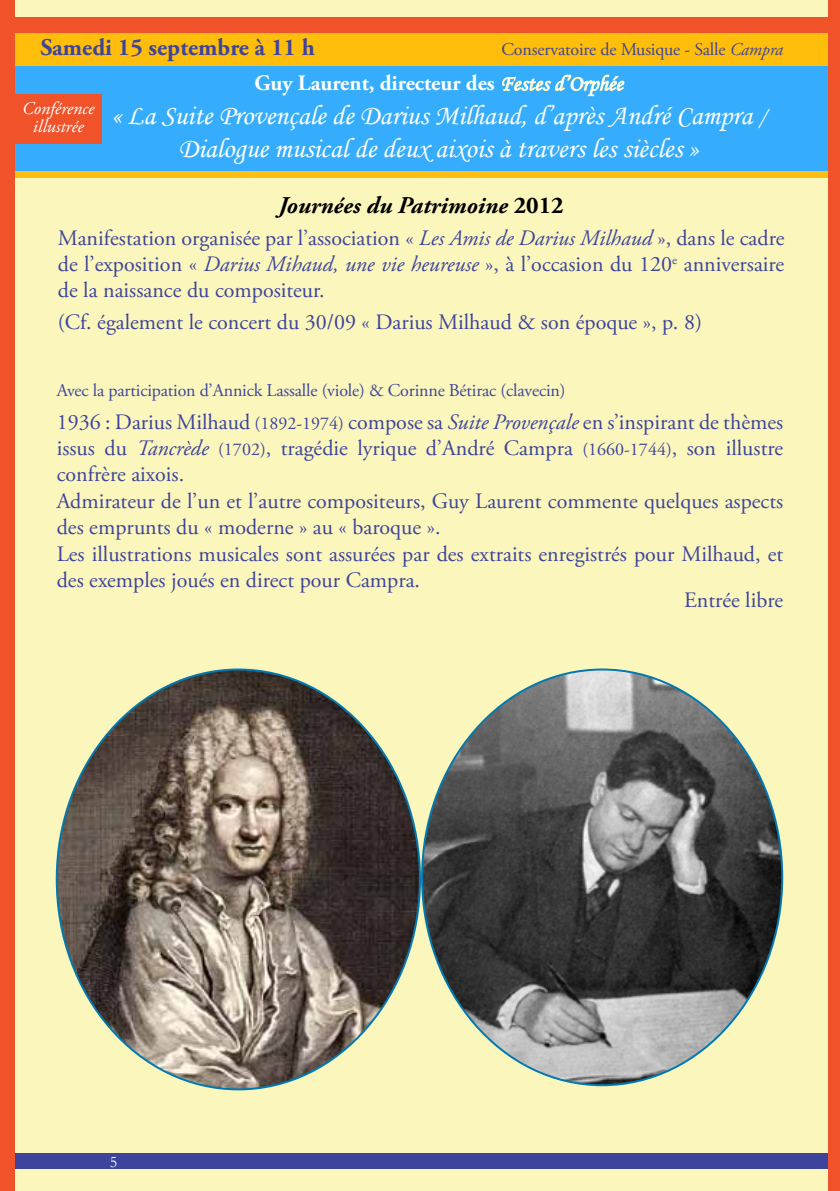
<style>
.page{position:relative;width:840px;height:1191px;background:#fff}
.page>*{position:absolute;margin:0;border:0;box-sizing:border-box;transform-origin:0 0}
.t1{font:28px/33.6px "Monotype Corsiva";color:#fff;text-align:center}
.t2{font:italic 700 24px "Adobe Garamond Pro";color:#000}
.t3{font:700 24px "Adobe Garamond Pro";color:#3e449c}
.t4{font:22px/26.4px "Adobe Garamond Pro";color:#3e449c}
.t5{font:700 22px "Adobe Garamond Pro";color:#fff}
.t6{font:18px "Adobe Garamond Pro";letter-spacing:-.01em;color:#3e449c}
.t7{font:italic 18px/18px "Adobe Garamond Pro";color:#fff;text-align:center}
.t8{font:16px "Garamond";color:#fff}
.s1{font-style:italic}
.s2{font-family:"Monotype Corsiva";font-weight:400}
.s3{font-size:22px}
.s4{font-style:normal}
.s5{font-size:18px}
</style>
<div class="page">
<div style="left:0;top:0;width:839px;height:1191px;background:#fbf7bc"></div>
<div style="left:1px;top:25px;width:838px;height:57px;background:#ffbe0b"></div>
<div style="left:2px;top:17px;width:834px;height:16px;background:#f05329"></div>
<div style="left:1px;top:67px;width:838px;height:104px;background:#36adfc"></div>
<svg style="left:502px;top:74px;width:122px;height:23px"></svg>
<div style="left:0;top:1153px;width:839px;height:15px;background:#3e449c"></div>
<div style="left:5px;top:171px;width:834px;height:6px;background:#febe14"></div>
<div style="left:0;top:0;width:14px;height:1191px;background:#f05329"></div>
<div style="left:828px;top:0;width:11px;height:1191px;background:#f05329"></div>
<div style="left:14px;top:94px;width:88px;height:50px;background:#f05329"></div>
<img style="left:422px;top:670px;width:359px;height:415px">
<img style="left:57px;top:671px;width:363px;height:418px">
<p class="t3" style="left:40px;top:33px;width:276px">Samedi 15 septembre à 11 h</p>
<p class="t6" style="left:501px;top:39px;width:283px">Conservatoire de Musique - Salle <span class="s1">Campra</span></p>
<p class="t5" style="left:254px;top:70px;width:370px">Guy Laurent, directeur des <span class="s2">Festes d’Orphée</span></p>
<p class="t1" style="left:111px;top:99px;width:655px">« La Suite Provençale de Darius Milhaud, d’après André Campra <span class="s3">/<br></span>Dialogue musical de deux aixois à travers les siècles »</p>
<p class="t7" style="left:22px;top:99px;width:74px">Conférence illustrée</p>
<p class="t2" style="left:278px;top:191px;width:286px">Journées du Patrimoine <span class="s4">2012</span></p>
<p class="t4" style="left:58px;top:225px;width:727px;text-align:justify">Manifestation organisée par l’association « <span class="s1">Les Amis de Darius Milhaud</span> », dans le cadre de l’exposition « <span class="s1">Darius Mihaud, une vie heureuse</span> », à l’occasion du 120<sup>e</sup> anniversaire de la naissance du compositeur.</p>
<p class="t4" style="left:58px;top:310px;width:645px">(Cf. également le concert du 30/09 « Darius Milhaud &amp; son époque », p. 8)</p>
<p class="t6" style="left:57px;top:380px;width:510px">Avec la participation d’Annick Lassalle (viole) &amp; Corinne Bétirac (clavecin)</p>
<p class="t4" style="left:57px;top:409px;width:727px">1936 : Darius Milhaud <span class="s5">(1892-1974)</span> compose sa <span class="s1">Suite Provençale</span> en s’inspirant de thèmes issus du <span class="s1">Tancrède</span> <span class="s5">(1702)</span>, tragédie lyrique d’André Campra <span class="s5">(1660-1744)</span>, son illustre confrère aixois.<br>Admirateur de l’un et l’autre compositeurs, Guy Laurent commente quelques aspects des emprunts du « moderne » au « baroque ».<br>Les illustrations musicales sont assurées par des extraits enregistrés pour Milhaud, et des exemples joués en direct pour Campra.</p>
<p class="t4" style="left:683px;top:588px;width:100px">Entrée libre</p>
<p class="t8" style="left:110px;top:1151px;width:9px">5</p>
</div>
